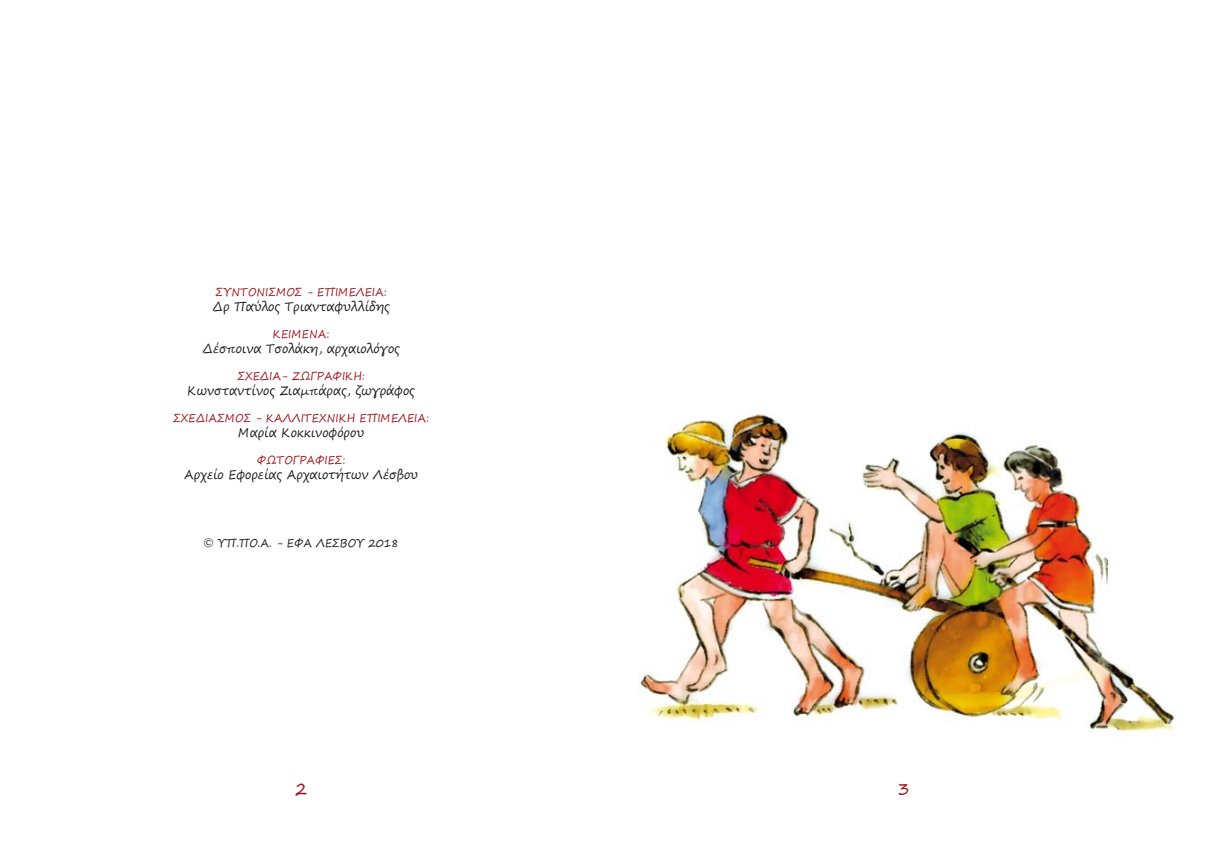
<style>
.page{position:relative;width:1205px;height:851px;background:#fff}
.page>*{position:absolute;margin:0;border:0;box-sizing:border-box;transform-origin:0 0}
.t1{font:17.5px "Segoe Print";color:#9e1019;scale:.92 1}
.t2{font:12.5px "Segoe Print";letter-spacing:.005em;color:#1a171b;scale:.92 1}
.t3{font:11.25px "Segoe Print";letter-spacing:.005em;color:#9e1019;scale:.92 1}
.t4{font:11.25px "Segoe Print";letter-spacing:.005em;color:#1a171b;scale:.92 1}
.s1{font-family:"UB Antique Olive";font-weight:300;font-size:13.75px}
</style>
<div class="page">
<img style="left:640px;top:410px;width:534px;height:322px">
<p class="t3" style="left:216px;top:282px;width:188px">ΣΥΝΤΟΝΙΣΜΟΣ - ΕΠΙΜΕΛΕΙΑ:</p>
<p class="t2" style="left:212px;top:295px;width:194px">Δρ Παύλος Τριανταφυλλίδης</p>
<p class="t3" style="left:273px;top:324px;width:63px">ΚΕΙΜΕΝΑ:</p>
<p class="t2" style="left:202px;top:337px;width:216px">Δέσποινα Τσολάκη, αρχαιολόγος</p>
<p class="t3" style="left:237px;top:366px;width:140px">ΣΧΕΔΙΑ- ΖΩΓΡΑΦΙΚΗ:</p>
<p class="t2" style="left:187px;top:379px;width:249px">Κωνσταντίνος Ζιαμπάρας, ζωγράφος</p>
<p class="t3" style="left:173px;top:408px;width:280px">ΣΧΕΔΙΑΣΜΟΣ - ΚΑΛΛΙΤΕΧΝΙΚΗ ΕΠΙΜΕΛΕΙΑ:</p>
<p class="t2" style="left:238px;top:421px;width:138px">Μαρία Κοκκινοφόρου</p>
<p class="t3" style="left:257px;top:450px;width:98px">ΦΩΤΟΓΡΑΦΙΕΣ:</p>
<p class="t2" style="left:184px;top:463px;width:256px">Αρχείο Εφορείας Αρχαιοτήτων Λέσβου</p>
<p class="t4" style="left:204px;top:532px;width:214px"><span class="s1">©</span> ΥΠ.ΠΟ.Α. - ΕΦΑ ΛΕΣΒΟΥ 2018</p>
<h1 class="t1" style="left:295px;top:773px;width:14px">2</h1>
<h1 class="t1" style="left:898px;top:773px;width:14px">3</h1>
</div>
